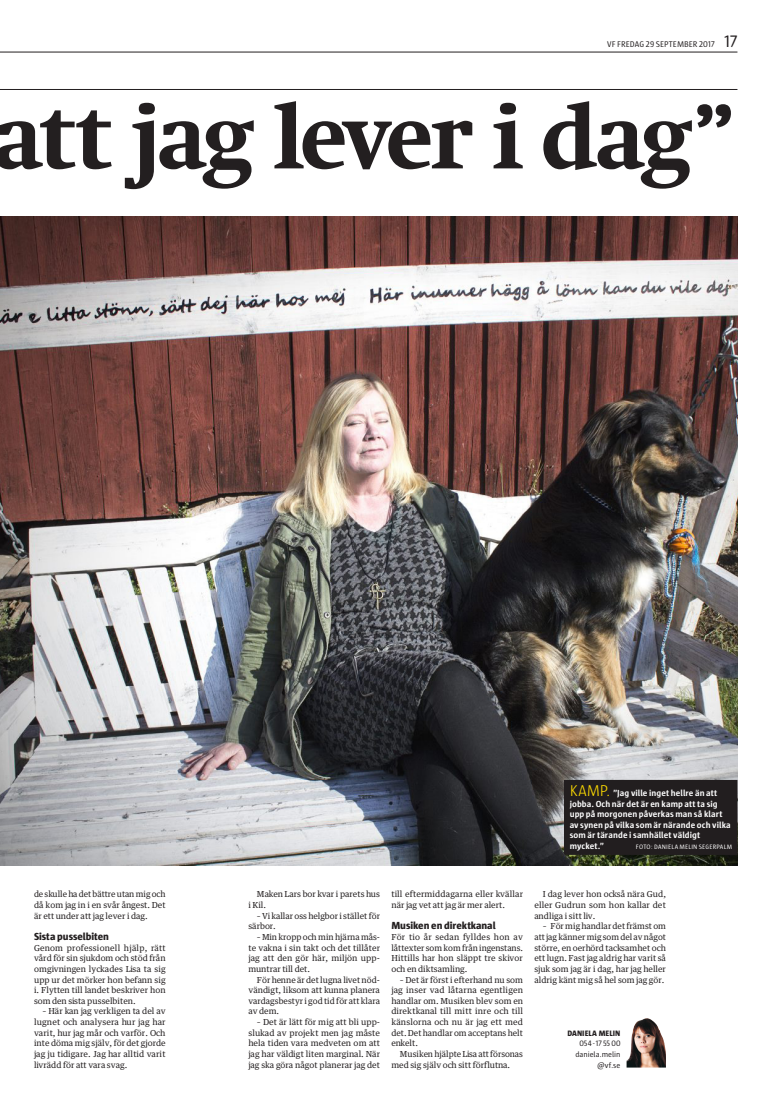
<style>
.page{position:relative;width:763px;height:1106px;background:#fff}
.page>*{position:absolute;margin:0;border:0;box-sizing:border-box;transform-origin:0 0}
.t1{font:800 93px "Swift Com";letter-spacing:-.045em;color:#231f20;scale:.95 1}
.t2{font:800 10.5px "Sun LP";letter-spacing:-.01em;color:#231f20}
.t3{font:700 9px/10.6px "Sun LP";letter-spacing:.01em;color:#fff}
.t4{font:8.5px "Sun LP";letter-spacing:.005em;color:#231f20}
.t5{font:8.3px/10.6px "Gdn Text Egyp";color:#231f20;text-align:justify}
.t6{font:8px/10.6px "Sun LP";color:#231f20;text-align:right}
.t7{font:800 8px "Sun LP";letter-spacing:.005em;color:#231f20}
.t8{font:6.5px "Sun LP";letter-spacing:.03em;color:#fff}
.s1{font-size:17px}
.s2{font-weight:300;font-size:16px;color:#ffdc01}
</style>
<div class="page">
<hr style="left:0;top:52px;width:737px;height:1px;background:#231f20">
<hr style="left:0;top:89px;width:737px;height:1px;background:#231f20">
<img style="left:0;top:217px;width:737px;height:648px">
<div style="left:565px;top:780px;width:172px;height:74px;background:#221e1f"></div>
<div style="left:564px;top:780px;width:173px;height:75px;border:1px solid #231f20"></div>
<img style="left:626px;top:1018px;width:40px;height:49px">
<p class="t4" style="left:607px;top:39px;width:132px">VF FREDAG 29 SEPTEMBER 2017 <span class="s1">17</span></p>
<h1 class="t1" style="left:-6px;top:80px;width:784px">att jag lever i dag”</h1>
<p class="t5" style="left:34px;top:889px;width:133px">de skulle ha det bättre utan mig och då kom jag in i en svår ångest. Det är ett under att jag lever i dag.</p>
<p class="t2" style="left:34px;top:930px;width:76px">Sista pusselbiten</p>
<p class="t5" style="left:34px;top:942px;width:133px">Genom professionell hjälp, rätt vård för sin sjukdom och stöd från omgivningen lyckades Lisa ta sig upp ur det mörker hon befann sig i. Flytten till landet beskriver hon som den sista pusselbiten.</p>
<p class="t5" style="left:34px;top:1005px;width:133px;text-indent:9px">– Här kan jag verkligen ta del av lugnet och analysera hur jag har varit, hur jag mår och varför. Och inte döma mig själv, för det gjorde jag ju tidigare. Jag har alltid varit livrädd för att vara svag.</p>
<p class="t3" style="left:569px;top:787px;width:163px"><span class="s2">KAMP.</span> ”Jag ville inget hellre än att jobba. Och när det är en kamp att ta sig upp på morgonen påverkas man så klart av synen på vilka som är närande och vilka som är tärande i samhället väldigt mycket.”</p>
<p class="t8" style="left:635px;top:843px;width:98px">FOTO: DANIELA MELIN SEGERPALM</p>
<p class="t5" style="left:248px;top:889px;width:133px;text-indent:9px">Maken Lars bor kvar i parets hus i Kil.</p>
<p class="t5" style="left:248px;top:910px;width:133px;text-indent:9px">– Vi kallar oss helgbor i stället för särbor.</p>
<p class="t5" style="left:248px;top:931px;width:133px;text-indent:9px">– Min kropp och min hjärna mås&shy;te vakna i sin takt och det tillåter jag att den gör här, miljön upp&shy;muntrar till det.</p>
<p class="t5" style="left:248px;top:974px;width:133px;text-indent:9px">För henne är det lugna livet nöd&shy;vändigt, liksom att kunna planera vardagsbestyr i god tid för att klara av dem.</p>
<p class="t5" style="left:248px;top:1016px;width:133px;text-indent:9px">– Det är lätt för mig att bli upp&shy;slukad av projekt men jag måste hela tiden vara medveten om att jag har väldigt liten marginal. När jag ska göra något planerar jag det</p>
<p class="t5" style="left:391px;top:889px;width:133px">till eftermiddagarna eller kvällar när jag vet att jag är mer alert.</p>
<p class="t2" style="left:391px;top:920px;width:106px">Musiken en direktkanal</p>
<p class="t5" style="left:391px;top:931px;width:133px">För tio år sedan fylldes hon av låttexter som kom från ingenstans.<br>Hittills har hon släppt tre skivor och en diktsamling.</p>
<p class="t5" style="left:391px;top:974px;width:133px;text-indent:9px">– Det är först i efterhand nu som jag inser vad låtarna egentligen handlar om. Musiken blev som en direktkanal till mitt inre och till känslorna och nu är jag ett med det. Det handlar om acceptans helt enkelt.</p>
<p class="t5" style="left:391px;top:1048px;width:133px;text-indent:9px">Musiken hjälpte Lisa att försonas med sig själv och sitt förflutna.</p>
<p class="t5" style="left:534px;top:889px;width:133px;text-indent:9px">I dag lever hon också nära Gud, eller Gudrun som hon kallar det andliga i sitt liv.</p>
<p class="t5" style="left:534px;top:920px;width:133px;text-indent:9px">– För mig handlar det främst om att jag känner mig som del av något större, en oerhörd tacksamhet och ett lugn. Fast jag aldrig har varit så sjuk som jag är i dag, har jag heller aldrig känt mig så hel som jag gör.</p>
<p class="t7" style="left:567px;top:1028px;width:55px">DANIELA MELIN</p>
<p class="t6" style="left:575px;top:1038px;width:47px">054 - 17 55 00 daniela.melin @vf.se</p>
</div>
